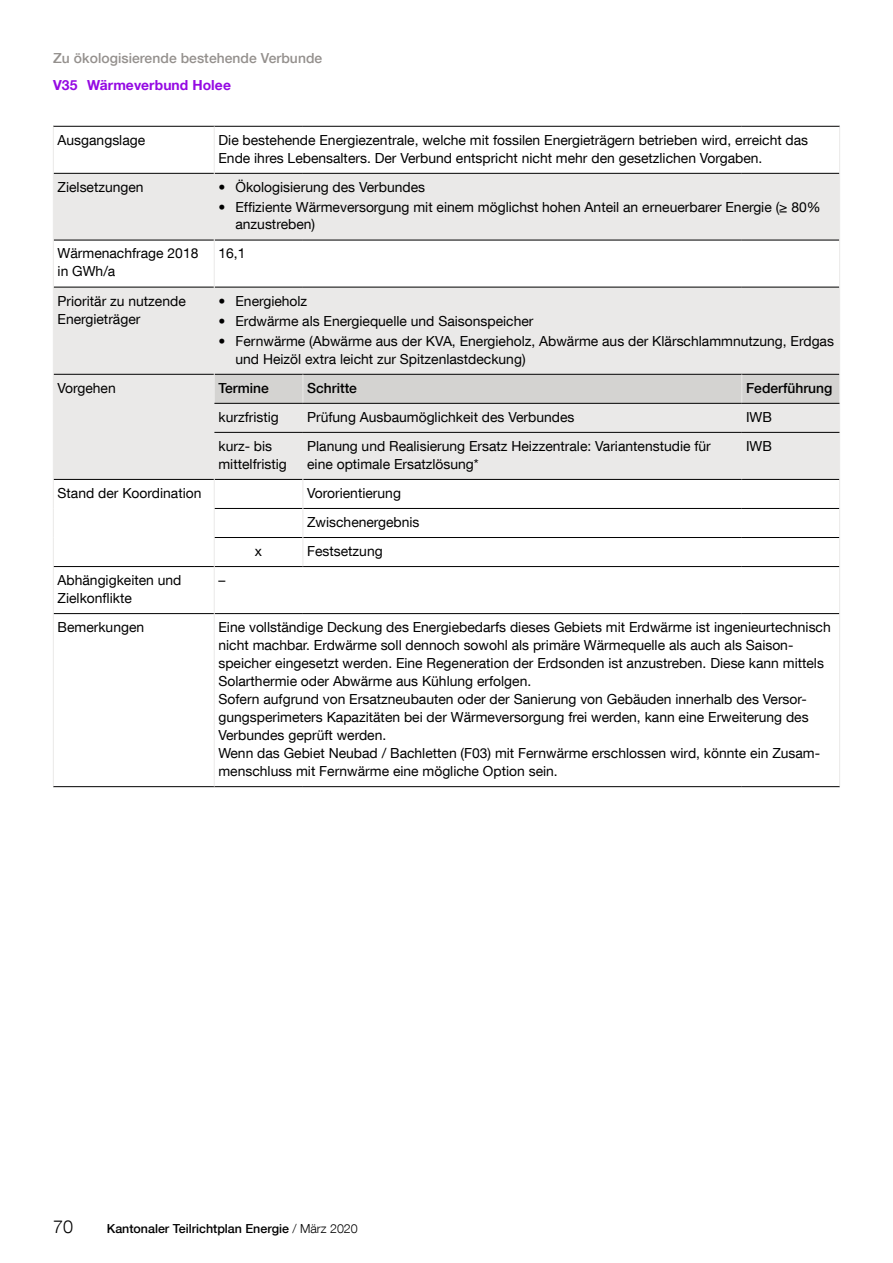
<style>
.page{position:relative;width:893px;height:1263px;background:#fff}
.page>*{position:absolute;margin:0;border:0;box-sizing:border-box;transform-origin:0 0}
.t1{font:300 18px "Helvetica Neue LT Com";color:#000}
._01_Table_links{font:13.8px/18px "Helvetica Neue LT Com";color:#000}
.Gebiet_nicht_IHV{font:500 13.8px "Helvetica Neue LT Com";letter-spacing:.005em;color:#94908d}
._01_Table_links-2{font:500 13.8px "Helvetica Neue LT Com";color:#000}
.Massanhmenblatt_mit{font:700 13.8px "Helvetica Neue LT Com";letter-spacing:.005em;color:#9509e3}
.t2{font:500 12.45px "Helvetica Neue LT Com";color:#000}
.s1{font-weight:300}
</style>
<div class="page">
<svg style="left:54px;top:174px;width:785px;height:305px;fill:#eae9e8"></svg>
<hr style="left:53px;top:126px;width:161px;height:1px;background:#000">
<hr style="left:214px;top:126px;width:89px;height:1px;background:#000">
<hr style="left:303px;top:126px;width:439px;height:1px;background:#000">
<hr style="left:742px;top:126px;width:98px;height:1px;background:#000">
<hr style="left:54px;top:173px;width:160px;height:1px;background:#000">
<hr style="left:214px;top:173px;width:89px;height:1px;background:#000">
<hr style="left:303px;top:173px;width:439px;height:1px;background:#000">
<hr style="left:742px;top:173px;width:97px;height:1px;background:#000">
<hr style="left:54px;top:240px;width:160px;height:1px;background:#000">
<hr style="left:214px;top:240px;width:89px;height:1px;background:#000">
<hr style="left:303px;top:240px;width:439px;height:1px;background:#000">
<hr style="left:742px;top:240px;width:97px;height:1px;background:#000">
<hr style="left:54px;top:287px;width:160px;height:1px;background:#000">
<hr style="left:214px;top:287px;width:89px;height:1px;background:#000">
<hr style="left:303px;top:287px;width:439px;height:1px;background:#000">
<hr style="left:742px;top:287px;width:97px;height:1px;background:#000">
<hr style="left:54px;top:374px;width:160px;height:1px;background:#000">
<hr style="left:54px;top:479px;width:160px;height:1px;background:#000">
<hr style="left:214px;top:479px;width:89px;height:1px;background:#000">
<hr style="left:303px;top:479px;width:439px;height:1px;background:#000">
<hr style="left:742px;top:479px;width:97px;height:1px;background:#000">
<hr style="left:214px;top:508px;width:89px;height:1px;background:#000">
<hr style="left:303px;top:508px;width:439px;height:1px;background:#000">
<hr style="left:742px;top:508px;width:97px;height:1px;background:#000">
<hr style="left:214px;top:537px;width:89px;height:1px;background:#000">
<hr style="left:303px;top:537px;width:439px;height:1px;background:#000">
<hr style="left:742px;top:537px;width:97px;height:1px;background:#000">
<hr style="left:54px;top:566px;width:160px;height:1px;background:#000">
<hr style="left:214px;top:566px;width:89px;height:1px;background:#000">
<hr style="left:303px;top:566px;width:439px;height:1px;background:#000">
<hr style="left:742px;top:566px;width:97px;height:1px;background:#000">
<hr style="left:54px;top:613px;width:160px;height:1px;background:#000">
<hr style="left:214px;top:613px;width:89px;height:1px;background:#000">
<hr style="left:303px;top:613px;width:439px;height:1px;background:#000">
<hr style="left:742px;top:613px;width:97px;height:1px;background:#000">
<hr style="left:53px;top:786px;width:161px;height:1px;background:#000">
<hr style="left:214px;top:786px;width:89px;height:1px;background:#000">
<hr style="left:303px;top:786px;width:439px;height:1px;background:#000">
<hr style="left:742px;top:786px;width:98px;height:1px;background:#000">
<hr style="left:53px;top:127px;width:1px;height:46px;background:#eae9e8">
<hr style="left:214px;top:127px;width:1px;height:46px;background:#eae9e8">
<hr style="left:839px;top:127px;width:1px;height:46px;background:#eae9e8">
<hr style="left:53px;top:173px;width:1px;height:67px;background:#eae9e8">
<hr style="left:214px;top:173px;width:1px;height:67px;background:#eae9e8">
<hr style="left:839px;top:173px;width:1px;height:67px;background:#eae9e8">
<hr style="left:53px;top:240px;width:1px;height:47px;background:#eae9e8">
<hr style="left:214px;top:240px;width:1px;height:47px;background:#eae9e8">
<hr style="left:839px;top:240px;width:1px;height:47px;background:#eae9e8">
<hr style="left:53px;top:287px;width:1px;height:87px;background:#eae9e8">
<hr style="left:214px;top:287px;width:1px;height:87px;background:#eae9e8">
<hr style="left:839px;top:287px;width:1px;height:87px;background:#eae9e8">
<svg style="left:53px;top:374px;width:1px;height:58px"></svg>
<hr style="left:53px;top:432px;width:1px;height:47px;background:#eae9e8">
<svg style="left:214px;top:374px;width:626px;height:58px"></svg>
<hr style="left:214px;top:432px;width:1px;height:47px;background:#eae9e8">
<hr style="left:303px;top:432px;width:1px;height:47px;background:#eae9e8">
<hr style="left:741px;top:432px;width:1px;height:47px;background:#eae9e8">
<hr style="left:839px;top:432px;width:1px;height:47px;background:#eae9e8">
<svg style="left:53px;top:479px;width:1px;height:87px"></svg>
<svg style="left:214px;top:479px;width:1px;height:87px"></svg>
<svg style="left:839px;top:479px;width:1px;height:87px"></svg>
<hr style="left:53px;top:566px;width:1px;height:48px;background:#eae9e8">
<hr style="left:214px;top:566px;width:1px;height:48px;background:#eae9e8">
<hr style="left:839px;top:566px;width:1px;height:48px;background:#eae9e8">
<hr style="left:53px;top:614px;width:1px;height:172px;background:#eae9e8">
<hr style="left:214px;top:614px;width:1px;height:172px;background:#eae9e8">
<hr style="left:839px;top:614px;width:1px;height:172px;background:#eae9e8">
<hr style="left:214px;top:403px;width:89px;height:1px;background:#000">
<hr style="left:303px;top:403px;width:439px;height:1px;background:#000">
<hr style="left:742px;top:403px;width:97px;height:1px;background:#000">
<hr style="left:214px;top:432px;width:89px;height:1px;background:#000">
<hr style="left:303px;top:432px;width:439px;height:1px;background:#000">
<hr style="left:742px;top:432px;width:97px;height:1px;background:#000">
<p class="Gebiet_nicht_IHV" style="left:53px;top:50px;width:271px">Zu ökologisierende bestehende Verbunde</p>
<p class="Massanhmenblatt_mit" style="left:53px;top:76px;width:179px">V35 Wärmeverbund Holee</p>
<p class="_01_Table_links" style="left:58px;top:130px;width:89px">Ausgangslage</p>
<p class="_01_Table_links" style="left:218px;top:130px;width:591px">Die bestehende Energiezentrale, welche mit fossilen Energieträgern betrieben wird, erreicht das<br>Ende ihres Lebensalters. Der Verbund entspricht nicht mehr den gesetzlichen Vorgaben.</p>
<p class="_01_Table_links" style="left:58px;top:177px;width:88px">Zielsetzungen</p>
<p class="_01_Table_links" style="left:218px;top:177px;width:208px">• Ökologisierung des Verbundes</p>
<p class="_01_Table_links" style="left:235px;top:198px;width:587px;line-height:17.2px;text-indent:-17px">• Effiziente Wärmeversorgung mit einem möglichst hohen Anteil an erneuerbarer Energie (≥ 80% anzustreben)</p>
<p class="_01_Table_links" style="left:58px;top:244px;width:142px">Wärmenachfrage 2018 in GWh/a</p>
<p class="_01_Table_links" style="left:218px;top:244px;width:29px">16,1</p>
<p class="_01_Table_links" style="left:58px;top:291px;width:130px">Prioritär zu nutzende<br>Energieträger</p>
<p class="_01_Table_links" style="left:218px;top:291px;width:90px">• Energieholz</p>
<p class="_01_Table_links" style="left:218px;top:312px;width:316px">• Erdwärme als Energiequelle und Saisonspeicher</p>
<p class="_01_Table_links" style="left:235px;top:332px;width:600px;line-height:17.2px;text-indent:-17px">• Fernwärme (Abwärme aus der KVA, Energieholz, Abwärme aus der Klärschlammnutzung, Erdgas und Heizöl extra leicht zur Spitzenlastdeckung)</p>
<p class="_01_Table_links" style="left:58px;top:378px;width:60px">Vorgehen</p>
<p class="_01_Table_links-2" style="left:218px;top:379px;width:52px">Termine</p>
<p class="_01_Table_links-2" style="left:307px;top:379px;width:51px">Schritte</p>
<p class="_01_Table_links-2" style="left:746px;top:379px;width:88px">Federführung</p>
<p class="_01_Table_links" style="left:218px;top:407px;width:62px">kurzfristig</p>
<p class="_01_Table_links" style="left:307px;top:407px;width:269px">Prüfung Ausbaumöglichkeit des Verbundes</p>
<p class="_01_Table_links" style="left:746px;top:407px;width:27px">IWB</p>
<p class="_01_Table_links" style="left:218px;top:436px;width:70px">kurz- bis mittelfristig</p>
<p class="_01_Table_links" style="left:307px;top:436px;width:405px">Planung und Realisierung Ersatz Heizzentrale: Variantenstudie für eine optimale Ersatzlösung*</p>
<p class="_01_Table_links" style="left:746px;top:436px;width:27px">IWB</p>
<p class="_01_Table_links" style="left:58px;top:484px;width:145px">Stand der Koordination</p>
<p class="_01_Table_links" style="left:307px;top:484px;width:95px">Vororientierung</p>
<p class="_01_Table_links" style="left:307px;top:513px;width:114px">Zwischenergebnis</p>
<p class="_01_Table_links" style="left:255px;top:542px;width:9px">x</p>
<p class="_01_Table_links" style="left:307px;top:542px;width:77px">Festsetzung</p>
<p class="_01_Table_links" style="left:58px;top:571px;width:125px">Abhängigkeiten und<br>Zielkonflikte</p>
<p class="_01_Table_links" style="left:218px;top:571px;width:8px">–</p>
<p class="_01_Table_links" style="left:58px;top:618px;width:88px">Bemerkungen</p>
<p class="_01_Table_links" style="left:218px;top:618px;width:614px">Eine vollständige Deckung des Energiebedarfs dieses Gebiets mit Erdwärme ist ingenieurtechnisch nicht machbar. Erdwärme soll dennoch sowohl als primäre Wärmequelle als auch als Saison&shy;speicher eingesetzt werden. Eine Regeneration der Erdsonden ist anzustreben. Diese kann mittels Solarthermie oder Abwärme aus Kühlung erfolgen.</p>
<p class="_01_Table_links" style="left:218px;top:690px;width:592px">Sofern aufgrund von Ersatzneubauten oder der Sanierung von Gebäuden innerhalb des Versor&shy;gungsperimeters Kapazitäten bei der Wärmeversorgung frei werden, kann eine Erweiterung des<br>Verbundes geprüft werden.</p>
<p class="_01_Table_links" style="left:218px;top:744px;width:603px">Wenn das Gebiet Neubad / Bachletten (F03) mit Fernwärme erschlossen wird, könnte ein Zusam&shy;menschluss mit Fernwärme eine mögliche Option sein.</p>
<h1 class="t1" style="left:53px;top:1216px;width:22px">70</h1>
<p class="t2" style="left:107px;top:1221px;width:252px">Kantonaler Teilrichtplan Energie <span class="s1">/ März 2020</span></p>
</div>
